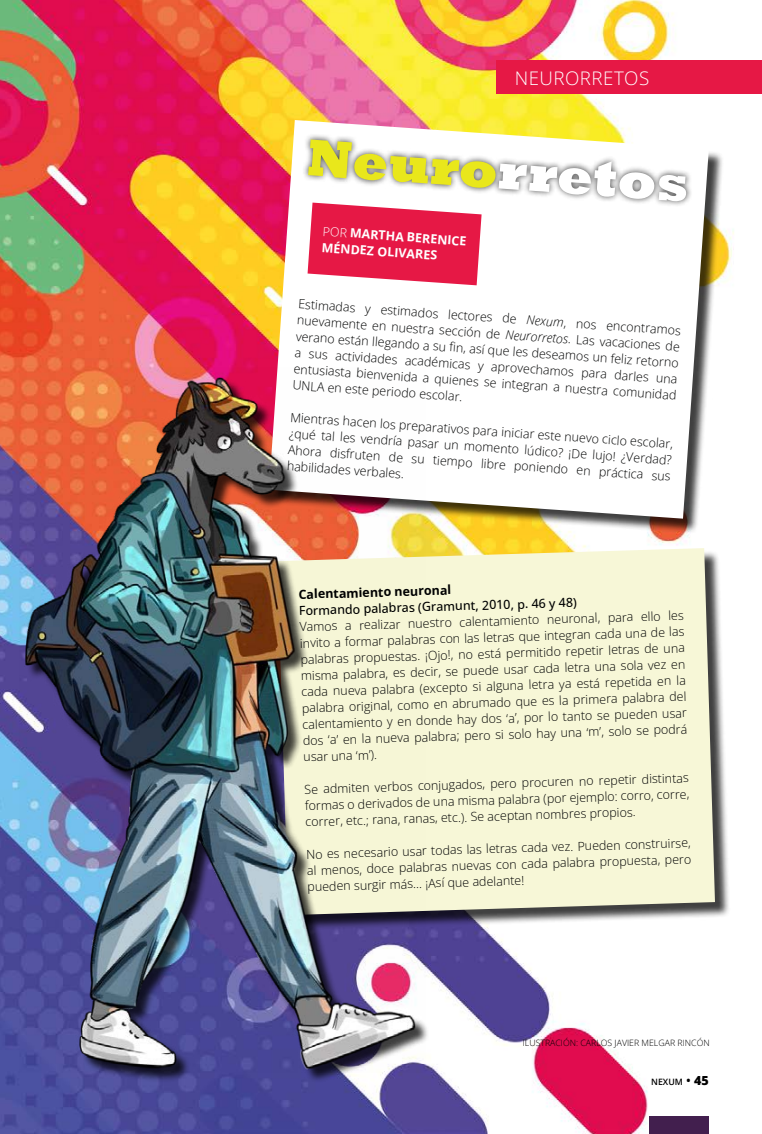
<style>
.page{position:relative;width:762px;height:1134px;background:#fff}
.page>*{position:absolute;margin:0;border:0;box-sizing:border-box;transform-origin:0 0}
.t1{font:800 52.5px "Rockwell";color:#fff}
.t2{font:300 18.75px "Open Sans";letter-spacing:.025em;color:#fff}
.t3{font:300 12.5px/16.1px "Open Sans";color:#010202;text-align:justify}
.t4{font:500 12.5px "Open Sans";color:#010202}
.t5{font:700 12.5px/16.2px "Open Sans";color:#fff}
.t6{font:700 12.5px "Open Sans";color:#010202}
.t7{font:800 12.5px "Open Sans";color:#000}
.t8{font:300 8.75px "Open Sans";color:#000}
.t9{font:600 8.75px "Open Sans";color:#000}
.s1{color:#e9e71b}
.s2{font-weight:300}
.s3{font-style:italic}
.s4{font-weight:600}
</style>
<div class="page">
<img style="left:0;top:0;width:734px;height:1134px">
<div style="left:496px;top:60px;width:266px;height:34px;background:#e61845"></div>
<div style="left:649px;top:1116px;width:60px;height:18px;background:#421f4e"></div>
<div style="left:271px;top:122px;width:453px;height:412px;background:#000;opacity:.75"></div>
<svg style="left:269px;top:120px;width:440px;height:399px"></svg>
<div style="left:302px;top:133px;width:391px;height:74px;background:#000;opacity:.75"></div>
<svg style="left:307px;top:203px;width:174px;height:82px;background:#e93c62"></svg>
<div style="left:280px;top:550px;width:450px;height:381px;background:#000;opacity:.75"></div>
<div style="left:429px;top:548px;width:286px;height:367px;background:#f7f7d7"></div>
<div style="left:28px;top:379px;width:401px;height:704px;background:#000;opacity:.75"></div>
<img style="left:19px;top:368px;width:406px;height:705px">
<h2 class="t2" style="left:515px;top:65px;width:136px">NEURORRETOS</h2>
<h1 class="t1" style="left:310px;top:127px;width:384px;rotate:4deg"><span class="s1">Neuro</span>rretos</h1>
<p class="t5" style="left:323px;top:223px;width:145px;rotate:4deg"><span class="s2">POR</span> MARTHA BERENICE<br>MÉNDEZ OLIVARES</p>
<p class="t3" style="left:299px;top:295px;width:385px;rotate:4deg">Estimadas y estimados lectores de<br>nuevamente en nuestra sección de <span class="s3">Neurorretos</span>. Las vacaciones de</p>
<p class="t3" style="left:527px;top:311px;width:156px;rotate:4deg"><span class="s3">Nexum</span>, nos encontramos</p>
<p class="t3" style="left:297px;top:328px;width:385px;rotate:4deg">verano están llegando a su fi n, así que les deseamos un feliz retorno a sus actividades académicas y aprovechamos para darles una entusiasta bienvenida a quienes se integran a nuestra comunidad UNLA en este periodo escolar.</p>
<p class="t3" style="left:291px;top:409px;width:385px;rotate:4deg">Mientras hacen los preparativos para iniciar este nuevo ciclo escolar, ¿qué tal les vendría pasar un momento lúdico? ¡De lujo! ¿Verdad?<br>Ahora disfruten de su tiempo libre poniendo en práctica sus habilidades verbales.</p>
<p class="t6" style="left:298px;top:586px;width:154px;rotate:-2deg">Calentamiento neuronal</p>
<p class="t4" style="left:299px;top:603px;width:279px;rotate:-2deg">Formando palabras (Gramunt, 2010, p. 46 y 48)</p>
<p class="t3" style="left:299px;top:619px;width:386px;rotate:-2deg">Vamos a realizar nuestro calentamiento neuronal, para ello les invito a formar palabras con las letras que integran cada una de las palabras propuestas. ¡Ojo!, no está permitido repetir letras de una misma palabra, es decir, se puede usar cada letra una sola vez en cada nueva palabra (excepto si alguna letra ya está repetida en la palabra original, como en abrumado que es la primera palabra del calentamiento y en donde hay dos ‘a’, por lo tanto se pueden usar dos ‘a’ en la nueva palabra; pero si solo hay una ‘m’, solo se podrá usar una ‘m’).</p>
<p class="t3" style="left:304px;top:782px;width:386px;rotate:-2deg">Se admiten verbos conjugados, pero procuren no repetir distintas formas o derivados de una misma palabra (por ejemplo: corro, corre, correr, etc.; rana, ranas, etc.). Se aceptan nombres propios.</p>
<p class="t3" style="left:306px;top:847px;width:386px;rotate:-2deg">No es necesario usar todas las letras cada vez. Pueden construirse, al menos, doce palabras nuevas con cada palabra propuesta, pero pueden surgir más... ¡Así que adelante!</p>
<p class="t8" style="left:523px;top:1036px;width:188px">ILUSTRACIÓN: CARLOS JAVIER MELGAR RINCÓN</p>
<p class="t7" style="left:686px;top:1071px;width:24px"><span class="s4">•</span> 45</p>
<p class="t9" style="left:651px;top:1076px;width:33px">NEXUM</p>
</div>
